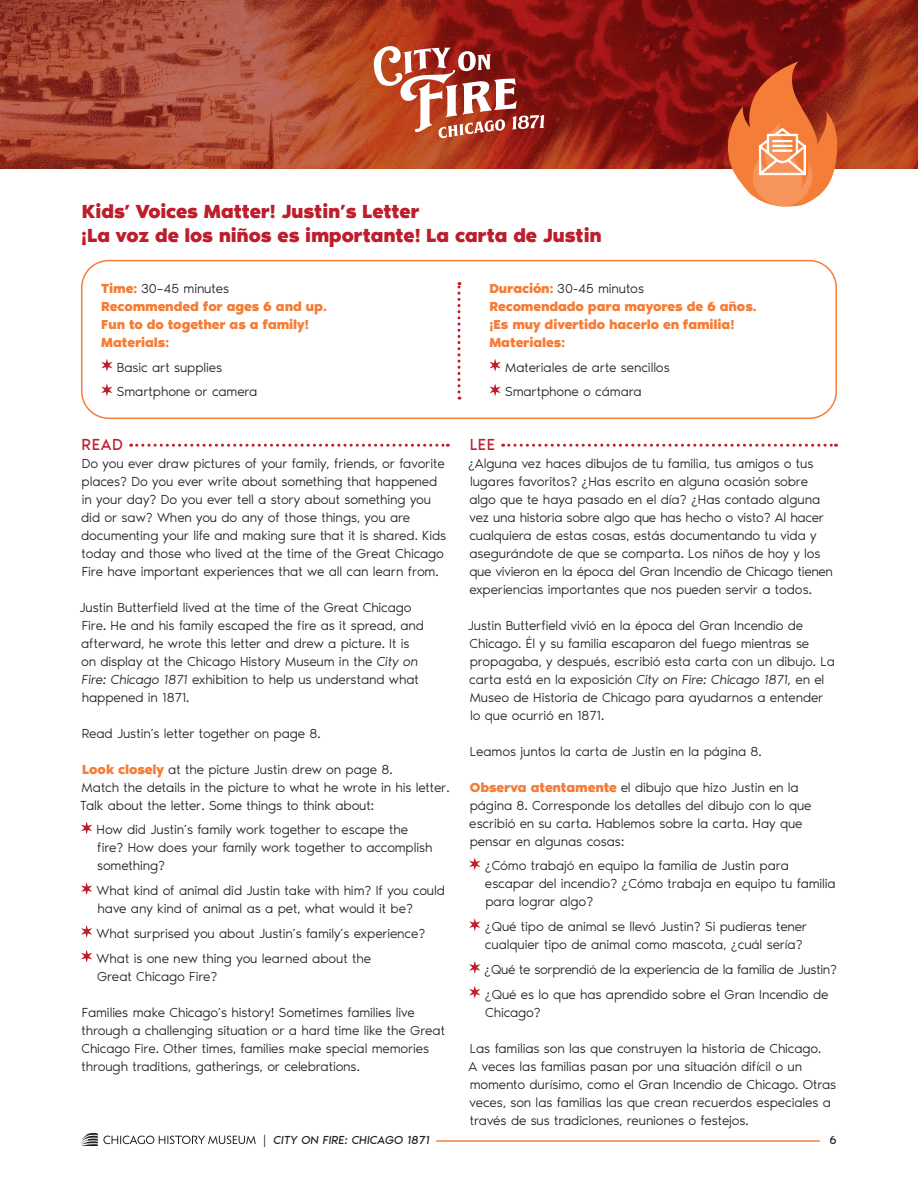
<style>
.page{position:relative;width:918px;height:1188px;background:#fff}
.page>*{position:absolute;margin:0;border:0;box-sizing:border-box;transform-origin:0 0}
.t1{font:700 19.5px/24px "Noir Std";letter-spacing:-.01em;color:#be1d2c}
.t2{font:16.5px "Noir Pro";letter-spacing:.03em;color:#be1d2c}
.t3{font:300 13.5px/18px "Noir Std";letter-spacing:-.01em;color:#231f20}
.t4{font:700 13.5px/18px "Noir Std";letter-spacing:-.01em;color:#f47d38}
.t5{font:italic 12px "Noir Pro";color:#231f20}
.t6{font:12px "Noir Pro";color:#231f20}
.s1{font-weight:300;color:#231f20}
.s2{font-style:italic}
.s3{font-weight:700;color:#f47d38}
.s4{font-style:normal}
</style>
<div class="page">
<hr style="left:436px;top:1140px;width:384px;height:2px;background:#f47d38">
<svg style="left:81px;top:1132px;width:175px;height:14px"></svg>
<img style="left:0;top:0;width:918px;height:168px">
<svg style="left:373px;top:46px;width:171px;height:92px"></svg>
<svg style="left:131px;top:444px;width:317px;height:3px"></svg>
<svg style="left:81px;top:821px;width:11px;height:13px"></svg>
<svg style="left:81px;top:882px;width:11px;height:13px"></svg>
<svg style="left:81px;top:925px;width:11px;height:13px"></svg>
<svg style="left:81px;top:950px;width:11px;height:13px"></svg>
<svg style="left:503px;top:444px;width:333px;height:3px"></svg>
<svg style="left:469px;top:857px;width:11px;height:13px"></svg>
<svg style="left:469px;top:918px;width:11px;height:13px"></svg>
<svg style="left:469px;top:961px;width:11px;height:13px"></svg>
<svg style="left:469px;top:986px;width:11px;height:13px"></svg>
<svg style="left:727px;top:61px;width:111px;height:146px;background:#d3724b"></svg>
<svg style="left:101px;top:359px;width:12px;height:13px"></svg>
<svg style="left:101px;top:383px;width:12px;height:13px"></svg>
<svg style="left:489px;top:359px;width:12px;height:13px"></svg>
<svg style="left:489px;top:383px;width:12px;height:13px"></svg>
<div style="left:81px;top:260px;width:756px;height:159px;border:2px solid #f47d38;border-radius:27px"></div>
<svg style="left:458px;top:282px;width:2px;height:118px"></svg>
<h1 class="t1" style="left:81px;top:198px;width:522px">Kids’ Voices Matter! Justin’s Letter<br>¡La voz de los niños es importante! La carta de Justin</h1>
<p class="t4" style="left:101px;top:278px;width:227px">Time: <span class="s1">30–45 minutes<br></span>Recommended for ages 6 and up.<br>Fun to do together as a family!<br>Materials:</p>
<p class="t3" style="left:117px;top:354px;width:142px;line-height:24.8px">Basic art supplies<br>Smartphone or camera</p>
<p class="t4" style="left:489px;top:278px;width:269px">Duración: <span class="s1">30-45 minutos<br></span>Recomendado para mayores de 6 años. ¡Es muy divertido hacerlo en familia!<br>Materiales:</p>
<p class="t3" style="left:505px;top:354px;width:166px;line-height:24.8px">Materiales de arte sencillos<br>Smartphone o cámara</p>
<p class="t2" style="left:82px;top:431px;width:43px">READ</p>
<p class="t3" style="left:81px;top:453px;width:367px">Do you ever draw pictures of your family, friends, or favorite places? Do you ever write about something that happened in your day? Do you ever tell a story about something you did or saw? When you do any of those things, you are documenting your life and making sure that it is shared. Kids today and those who lived at the time of the Great Chicago Fire have important experiences that we all can learn from.</p>
<p class="t3" style="left:80px;top:597px;width:346px">Justin Butterfield lived at the time of the Great Chicago Fire. He and his family escaped the fire as it spread, and afterward, he wrote this letter and drew a picture. It is on display at the Chicago History Museum in the <span class="s2">City on Fire: Chicago 1871</span> exhibition to help us understand what happened in 1871.</p>
<p class="t3" style="left:82px;top:723px;width:240px">Read Justin’s letter together on page 8.</p>
<p class="t3" style="left:80px;top:759px;width:371px"><span class="s3">Look closely</span> at the picture Justin drew on page 8.<br>Match the details in the picture to what he wrote in his letter.<br>Talk about the letter. Some things to think about:</p>
<p class="t3" style="left:97px;top:820px;width:337px">How did Justin’s family work together to escape the fire? How does your family work together to accomplish something?</p>
<p class="t3" style="left:97px;top:881px;width:350px">What kind of animal did Justin take with him? If you could have any kind of animal as a pet, what would it be?</p>
<p class="t3" style="left:97px;top:920px;width:330px;line-height:24.8px">What surprised you about Justin’s family’s experience?<br>What is one new thing you learned about the</p>
<p class="t3" style="left:97px;top:966px;width:122px">Great Chicago Fire?</p>
<p class="t3" style="left:81px;top:1002px;width:365px">Families make Chicago’s history! Sometimes families live through a challenging situation or a hard time like the Great Chicago Fire. Other times, families make special memories through traditions, gatherings, or celebrations.</p>
<p class="t2" style="left:470px;top:431px;width:27px">LEE</p>
<p class="t3" style="left:468px;top:453px;width:366px">¿Alguna vez haces dibujos de tu familia, tus amigos o tus lugares favoritos? ¿Has escrito en alguna ocasión sobre algo que te haya pasado en el día? ¿Has contado alguna vez una historia sobre algo que has hecho o visto? Al hacer cualquiera de estas cosas, estás documentando tu vida y asegurándote de que se comparta. Los niños de hoy y los que vivieron en la época del Gran Incendio de Chicago tienen experiencias importantes que nos pueden servir a todos.</p>
<p class="t3" style="left:468px;top:615px;width:369px">Justin Butterfield vivió en la época del Gran Incendio de Chicago. Él y su familia escaparon del fuego mientras se propagaba, y después, escribió esta carta con un dibujo. La carta está en la exposición <span class="s2">City on Fire: Chicago 1871,</span> en el Museo de Historia de Chicago para ayudarnos a entender lo que ocurrió en 1871.</p>
<p class="t3" style="left:470px;top:741px;width:293px">Leamos juntos la carta de Justin en la página 8.</p>
<p class="t3" style="left:469px;top:777px;width:344px"><span class="s3">Observa atentamente</span> el dibujo que hizo Justin en la página 8. Corresponde los detalles del dibujo con lo que escribió en su carta. Hablemos sobre la carta. Hay que pensar en algunas cosas:</p>
<p class="t3" style="left:485px;top:856px;width:352px">¿Cómo trabajó en equipo la familia de Justin para escapar del incendio? ¿Cómo trabaja en equipo tu familia para lograr algo?</p>
<p class="t3" style="left:485px;top:917px;width:324px">¿Qué tipo de animal se llevó Justin? Si pudieras tener cualquier tipo de animal como mascota, ¿cuál sería?</p>
<p class="t3" style="left:484px;top:956px;width:354px;line-height:24.8px">¿Qué te sorprendió de la experiencia de la familia de Justin? ¿Qué es lo que has aprendido sobre el Gran Incendio de</p>
<p class="t3" style="left:485px;top:1002px;width:57px">Chicago?</p>
<p class="t3" style="left:469px;top:1038px;width:369px">Las familias son las que construyen la historia de Chicago.<br>A veces las familias pasan por una situación difícil o un momento durísimo, como el Gran Incendio de Chicago. Otras veces, son las familias las que crean recuerdos especiales a través de sus tradiciones, reuniones o festejos.</p>
<p class="t5" style="left:263px;top:1131px;width:168px"><span class="s4">|</span> CITY ON FIRE: CHICAGO 1871</p>
<p class="t6" style="left:829px;top:1131px;width:9px">6</p>
</div>
